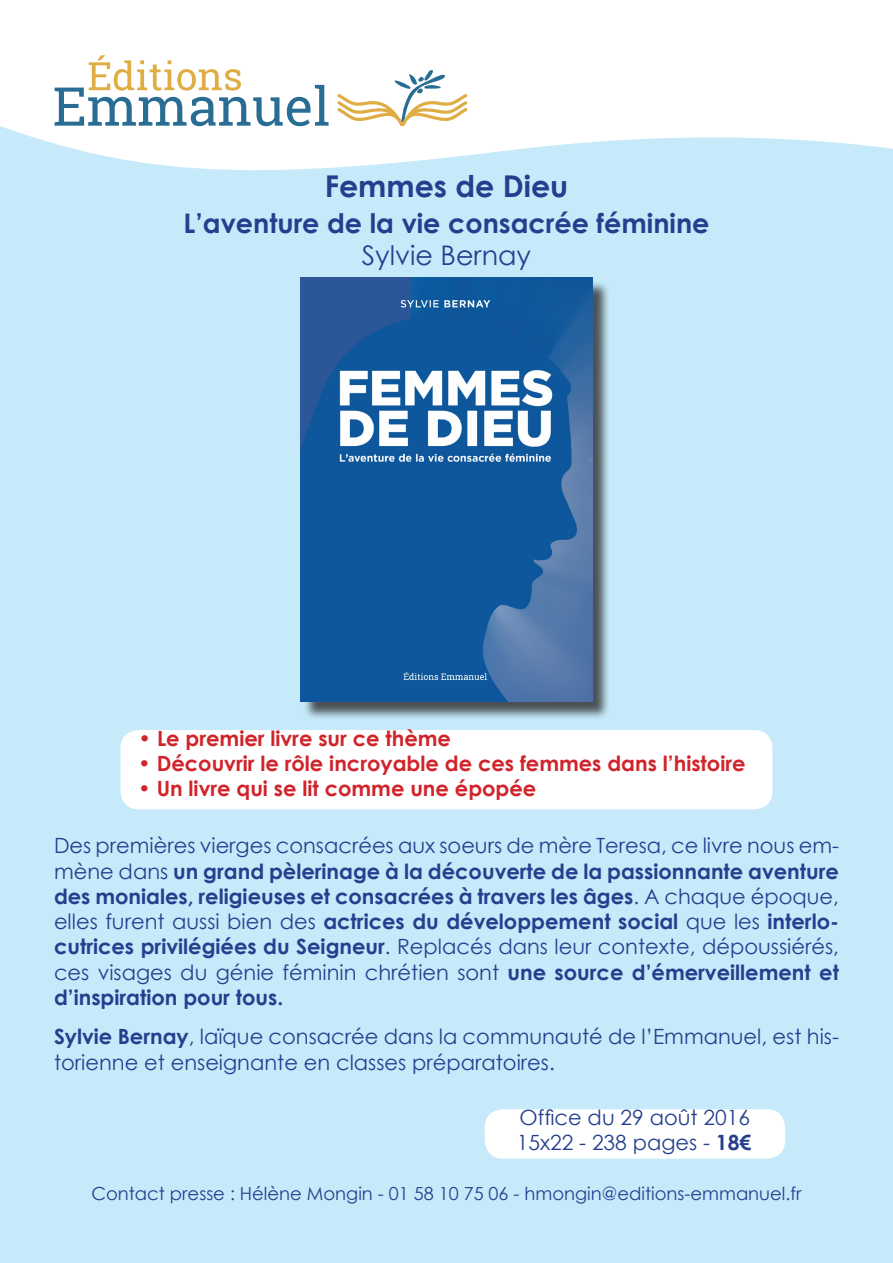
<style>
.page{position:relative;width:893px;height:1263px;background:#fff}
.page>*{position:absolute;margin:0;border:0;box-sizing:border-box;transform-origin:0 0}
.t1{font:700 30px "Century Gothic";color:#253f8e}
.t2{font:700 27px "Century Gothic";color:#253f8e}
.t3{font:27px "Century Gothic";color:#253f8e}
.t4{font:700 21px/25.2px "Century Gothic";color:#253f8e;text-align:justify}
.t5{font:21px/25.2px "Century Gothic";color:#253f8e}
.t6{font:700 21px "Century Gothic";color:#d1232a}
.t7{font:18px "Century Gothic";color:#253f8e}
.s1{font-weight:400}
.s2{font-weight:700}
</style>
<div class="page">
<div style="left:0;top:17px;width:893px;height:1246px;background:#c6eafa"></div>
<svg style="left:0;top:17px;width:893px;height:154px;fill:#fff"></svg>
<svg style="left:336px;top:60px;width:131px;height:66px;background:#efebde"></svg>
<svg style="left:53px;top:48px;width:276px;height:78px;background:#d9e1e0"></svg>
<div style="left:303px;top:280px;width:308px;height:440px;background:#231f20;opacity:.75"></div>
<img style="left:301px;top:278px;width:291px;height:423px">
<div style="left:121px;top:730px;width:651px;height:79px;background:#fff;border-radius:18px"></div>
<div style="left:485px;top:1109px;width:300px;height:49px;background:#fff;border-radius:18px"></div>
<p class="t1" style="left:325px;top:163px;width:245px">Femmes de Dieu</p>
<p class="t2" style="left:183px;top:203px;width:527px">L’aventure de la vie consacrée féminine</p>
<p class="t3" style="left:362px;top:237px;width:171px">Sylvie Bernay</p>
<p class="t6" style="left:139px;top:722px;width:314px">• Le premier livre sur ce thème</p>
<p class="t6" style="left:138px;top:747px;width:609px">• Découvrir le rôle incroyable de ces femmes dans l’histoire</p>
<p class="t6" style="left:138px;top:773px;width:400px">• Un livre qui se lit comme une épopée</p>
<p class="t4" style="left:54px;top:832px;width:786px"><span class="s1">Des premières vierges consacrées aux soeurs de mère Teresa, ce livre nous em&shy;mène dans</span> un grand pèlerinage à la découverte de la passionnante aventure des moniales, religieuses et consacrées à travers les âges<span class="s1">. A chaque époque, elles furent aussi bien des</span> actrices du développement social <span class="s1">que les</span> interlo&shy;cutrices privilégiées du Seigneur<span class="s1">. Replacés dans leur contexte, dépoussiérés, ces visages du génie féminin chrétien sont</span> une source d’émerveillement et d’inspiration pour tous.</p>
<p class="t5" style="left:54px;top:1024px;width:786px"><span class="s2">Sylvie Bernay</span>, laïque consacrée dans la communauté de l’Emmanuel, est his&shy;torienne et enseignante en classes préparatoires.</p>
<p class="t5" style="left:519px;top:1104px;width:232px">Office du 29 août 2016</p>
<p class="t5" style="left:517px;top:1130px;width:236px">15x22 - 238 pages - <span class="s2">18€</span></p>
<p class="t7" style="left:91px;top:1180px;width:712px">Contact presse : Hélène Mongin - 01 58 10 75 06 - hmongin@editions-emmanuel.fr</p>
</div>
